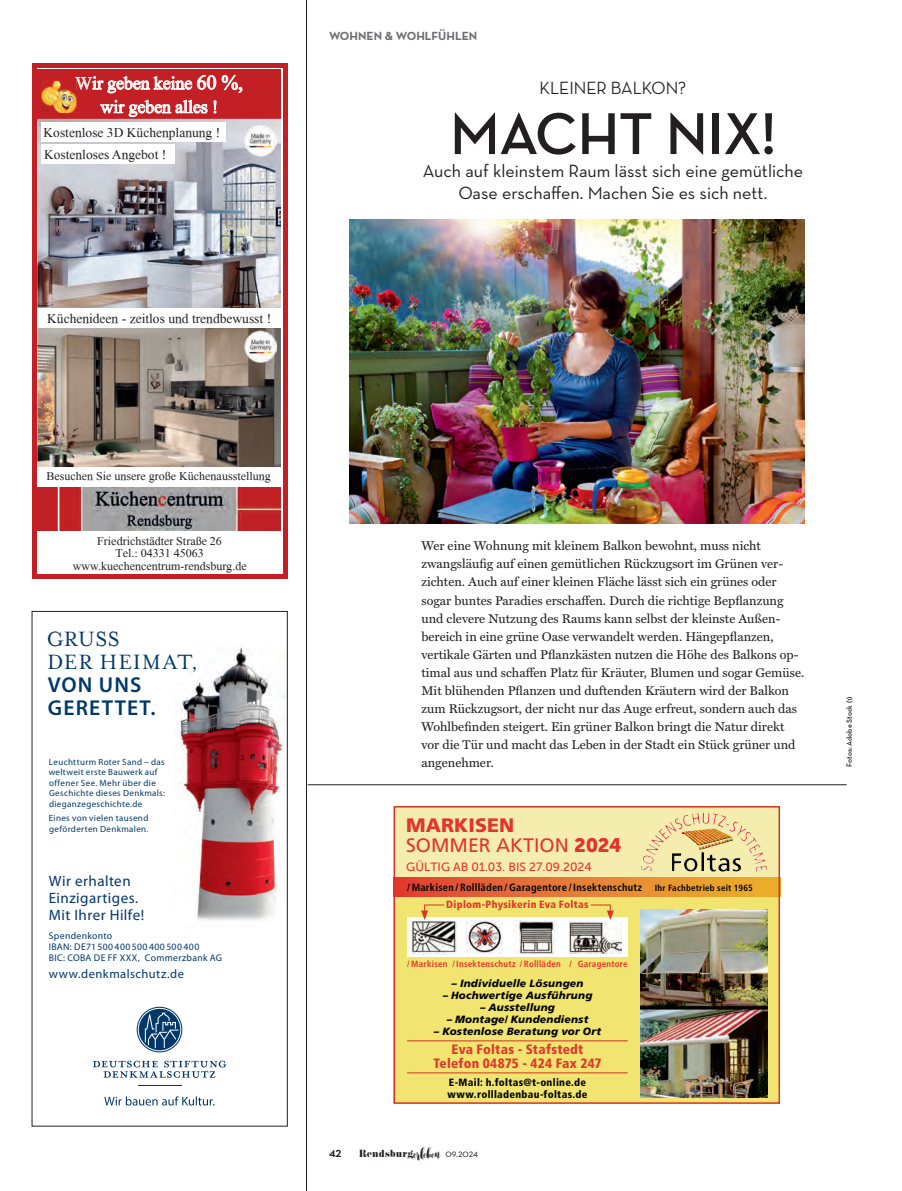
<style>
.page{position:relative;width:902px;height:1191px;background:#fff}
.page>*{position:absolute;margin:0;border:0;box-sizing:border-box;transform-origin:0 0}
.t1{font:700 60px "Neutra Disp";color:#231f20}
.t2{font:23.4px/22.8px "Mrs Eaves Roman";letter-spacing:.035em;color:#01386b}
.t3{font:600 21.6px/22.8px "Myriad Pro";letter-spacing:.055em;color:#01386b}
.t4{font:19.5px/19.2px "Frutiger LT Std";color:#e2352e}
.t5{font:18px/22.5px "Neutra Text";color:#231f20;text-align:center}
.t6{font:18px/23.7px "Mongolian Baiti";letter-spacing:-.005em;color:#fff;text-align:center}
.t7{font:500 18px "Neutra Disp";color:#231f20}
.t8{font:15px/17.2px "Myriad Pro";letter-spacing:.03em;color:#01386b}
.t9{font:13.5px "Mongolian Baiti";color:#231f20}
.t10{font:900 condensed 13.5px/13.5px "Frutiger LT Std";letter-spacing:.02em;color:#e2352e;text-align:center}
.t11{font:700 13.5px "Neutra Disp";color:#231f20}
.t12{font:12.75px/18px "Miller Text";color:#231f20}
.t13{font:12.45px "Myriad Pro";letter-spacing:.04em;color:#01386b}
.t14{font:12px/12.8px "Mongolian Baiti";color:#231f20;text-align:center}
.t15{font:12px "Museo Sans 500";color:#e2352e}
.t16{font:700 12px "Neutra Text";color:#6c6d70}
.t17{font:italic 900 10.5px "Frutiger LT Std";letter-spacing:.015em;color:#010303}
.t18{font:700 condensed 10.5px "Frutiger LT Std";letter-spacing:.02em;color:#010303}
.t19{font:900 condensed 10.5px/12px "Frutiger LT Std";letter-spacing:.025em;color:#010303}
.t20{font:900 condensed 10.5px "Frutiger LT Std";letter-spacing:.025em;color:#e2352e}
.t21{font:9.75px/11.1px "Myriad Pro";letter-spacing:.03em;color:#01386b}
.t22{font:9.3px "Pistilli";color:#231f20}
.t23{font:9px/10.5px "Myriad Pro";letter-spacing:.04em;color:#01386b}
.t24{font:700 condensed 9px "Frutiger LT Std";letter-spacing:.025em;color:#e2352e}
.t25{font:600 7.5px "Neutra Text";letter-spacing:-.005em;color:#231f20}
.s1{font-size:20.25px}
.s2{font-weight:900}
.s3{font-family:"Museo Sans 900"}
.s4{font-size:9px}
.s5{font-family:"Willona Brush";font-size:14.55px}
.s6{font-family:"Neutra Disp";font-weight:500;font-size:10.5px}
</style>
<div class="page">
<hr style="left:308px;top:784px;width:538px;height:1px;background:#231f20">
<hr style="left:306px;top:0;width:1px;height:1190px;background:#231f20">
<svg style="left:92px;top:647px;width:193px;height:459px"></svg>
<hr style="left:138px;top:1085px;width:43px;height:1px;background:#01386b">
<svg style="left:93px;top:1060px;width:133px;height:17px"></svg>
<svg style="left:137px;top:1006px;width:45px;height:46px"></svg>
<svg style="left:104px;top:1096px;width:110px;height:9px"></svg>
<img style="left:37px;top:328px;width:244px;height:139px">
<img style="left:37px;top:487px;width:244px;height:43px">
<img style="left:244px;top:331px;width:32px;height:31px">
<div style="left:37px;top:69px;width:244px;height:52px;background:#c22025"></div>
<img style="left:37px;top:119px;width:244px;height:189px">
<div style="left:41px;top:122px;width:185px;height:19px;background:#fff"></div>
<div style="left:41px;top:145px;width:134px;height:19px;background:#fff"></div>
<hr style="left:32px;top:64px;width:4px;height:513px;background:#c22025">
<hr style="left:283px;top:64px;width:4px;height:513px;background:#c22025">
<hr style="left:32px;top:64px;width:255px;height:4px;background:#c22025">
<hr style="left:32px;top:574px;width:255px;height:4px;background:#c22025">
<img style="left:245px;top:124px;width:32px;height:32px">
<img style="left:41px;top:80px;width:35px;height:33px">
<svg style="left:75px;top:77px;width:17px;height:13px"></svg>
<div style="left:394px;top:806px;width:385px;height:71px;background:#f5edad"></div>
<div style="left:393px;top:896px;width:386px;height:207px;background:#f2e470"></div>
<img style="left:669px;top:812px;width:69px;height:19px">
<div style="left:393px;top:877px;width:386px;height:19px;background:linear-gradient(to right,#e14238,#ecb72e)"></div>
<img style="left:640px;top:909px;width:127px;height:188px">
<div style="left:407px;top:917px;width:220px;height:39px;background:#fff"></div>
<img style="left:411px;top:921px;width:46px;height:33px">
<img style="left:466px;top:920px;width:36px;height:33px">
<img style="left:515px;top:920px;width:41px;height:33px">
<img style="left:569px;top:920px;width:52px;height:33px">
<svg style="left:421px;top:904px;width:24px;height:16px"></svg>
<svg style="left:590px;top:904px;width:23px;height:16px"></svg>
<hr style="left:407px;top:1040px;width:220px;height:1px;background:#d73427">
<hr style="left:407px;top:1072px;width:220px;height:1px;background:#d73427">
<div style="left:393px;top:806px;width:386px;height:297px;border:2px solid #d73427"></div>
<img style="left:349px;top:220px;width:455px;height:303px">
<h3 class="t6" style="left:75px;top:71px;width:169px">Wir geben keine <span class="s1">60 %, </span>wir geben alles !</h3>
<p class="t9" style="left:44px;top:125px;width:178px">Kostenlose 3D Küchenplanung !</p>
<p class="t9" style="left:44px;top:147px;width:124px">Kostenloses Angebot !</p>
<p class="t9" style="left:47px;top:311px;width:225px">Küchenideen - zeitlos und trendbewusst !</p>
<p class="t16" style="left:329px;top:29px;width:150px">WOHNEN &amp; WOHLFÜHLEN</p>
<h3 class="t7" style="left:539px;top:78px;width:148px">KLEINER BALKON?</h3>
<h1 class="t1" style="left:450px;top:100px;width:326px">MACHT NIX!</h1>
<h3 class="t5" style="left:422px;top:159px;width:382px">Auch auf kleinstem Raum lässt sich eine gemütliche<br>Oase erschaffen. Machen Sie es sich nett.</h3>
<p class="t14" style="left:46px;top:470px;width:226px">Besuchen Sie unsere große Küchenausstellung</p>
<p class="t14" style="left:73px;top:534px;width:175px">Friedrichstädter Straße 26<br>Tel.: 04331 45063 www.kuechencentrum-rendsburg.de</p>
<h2 class="t2" style="left:46px;top:628px;width:153px">GRUSS<br>DER HEIMAT,</h2>
<h3 class="t3" style="left:48px;top:673px;width:109px">VON UNS<br>GERETTET.</h3>
<p class="t23" style="left:49px;top:756px;width:118px">Leuchtturm Roter Sand – das weltweit erste Bauwerk auf offener See. Mehr über die<br>Geschichte dieses Denkmals: dieganzegeschichte.de</p>
<p class="t23" style="left:49px;top:812px;width:101px">Eines von vielen tausend geförderten Denkmalen.</p>
<p class="t8" style="left:49px;top:872px;width:97px">Wir erhalten<br>Einzigartiges.<br>Mit Ihrer Hilfe!</p>
<p class="t21" style="left:49px;top:929px;width:175px">Spendenkonto<br>IBAN: DE71 500 400 500 400 500 400<br>BIC: COBA DE FF XXX, Commerzbank AG</p>
<p class="t13" style="left:49px;top:966px;width:136px">www.denkmalschutz.de</p>
<p class="t12" style="left:421px;top:537px;width:384px">Wer eine Wohnung mit kleinem Balkon bewohnt, muss nicht zwangsläufig auf einen gemütlichen Rückzugsort im Grünen ver&shy;zichten. Auch auf einer kleinen Fläche lässt sich ein grünes oder sogar buntes Paradies erschaffen. Durch die richtige Bepflanzung und clevere Nutzung des Raums kann selbst der kleinste Außen&shy;bereich in eine grüne Oase verwandelt werden. Hängepflanzen, vertikale Gärten und Pflanzkästen nutzen die Höhe des Balkons op&shy;timal aus und schaffen Platz für Kräuter, Blumen und sogar Gemüse.<br>Mit blühenden Pflanzen und duftenden Kräutern wird der Balkon zum Rückzugsort, der nicht nur das Auge erfreut, sondern auch das Wohlbefinden steigert. Ein grüner Balkon bringt die Natur direkt vor die Tür und macht das Leben in der Stadt ein Stück grüner und angenehmer.</p>
<h3 class="t4" style="left:406px;top:816px;width:217px"><span class="s2">MARKISEN<br></span>SOMMER AKTION <span class="s3">2024</span></h3>
<p class="t15" style="left:406px;top:860px;width:187px">GÜLTIG AB 01.03. BIS 27.09.2024</p>
<p class="t18" style="left:407px;top:880px;width:347px">/ Markisen / Rollläden / Garagentore / Insektenschutz <span class="s4">Ihr Fachbetrieb seit 1965</span></p>
<p class="t20" style="left:446px;top:898px;width:144px">Diplom-Physikerin Eva Foltas</p>
<p class="t24" style="left:407px;top:958px;width:222px">/ Markisen / Insektenschutz / Rollläden / Garagentore</p>
<p class="t17" style="left:451px;top:976px;width:133px">– Individuelle Lösungen</p>
<p class="t17" style="left:442px;top:988px;width:151px">– Hochwertige Ausführung</p>
<p class="t17" style="left:480px;top:1000px;width:76px">– Ausstellung</p>
<p class="t17" style="left:446px;top:1012px;width:143px">– Montage/ Kundendienst</p>
<p class="t17" style="left:434px;top:1024px;width:169px">– Kostenlose Beratung vor Ort</p>
<p class="t10" style="left:433px;top:1042px;width:170px">Eva Foltas - Stafstedt<br>Telefon 04875 - 424 Fax 247</p>
<p class="t19" style="left:447px;top:1076px;width:141px">E-Mail: h.foltas@t-online.de www.rollladenbau-foltas.de</p>
<p class="t11" style="left:329px;top:1144px;width:14px">42</p>
<p class="t22" style="left:359px;top:1147px;width:120px">Rendsburg<span class="s5">erleben</span> <span class="s6">09.2024</span></p>
<p class="t25" style="left:844px;top:766px;width:72px;rotate:-90deg">Fotos: Adobe Stock (1)</p>
</div>
